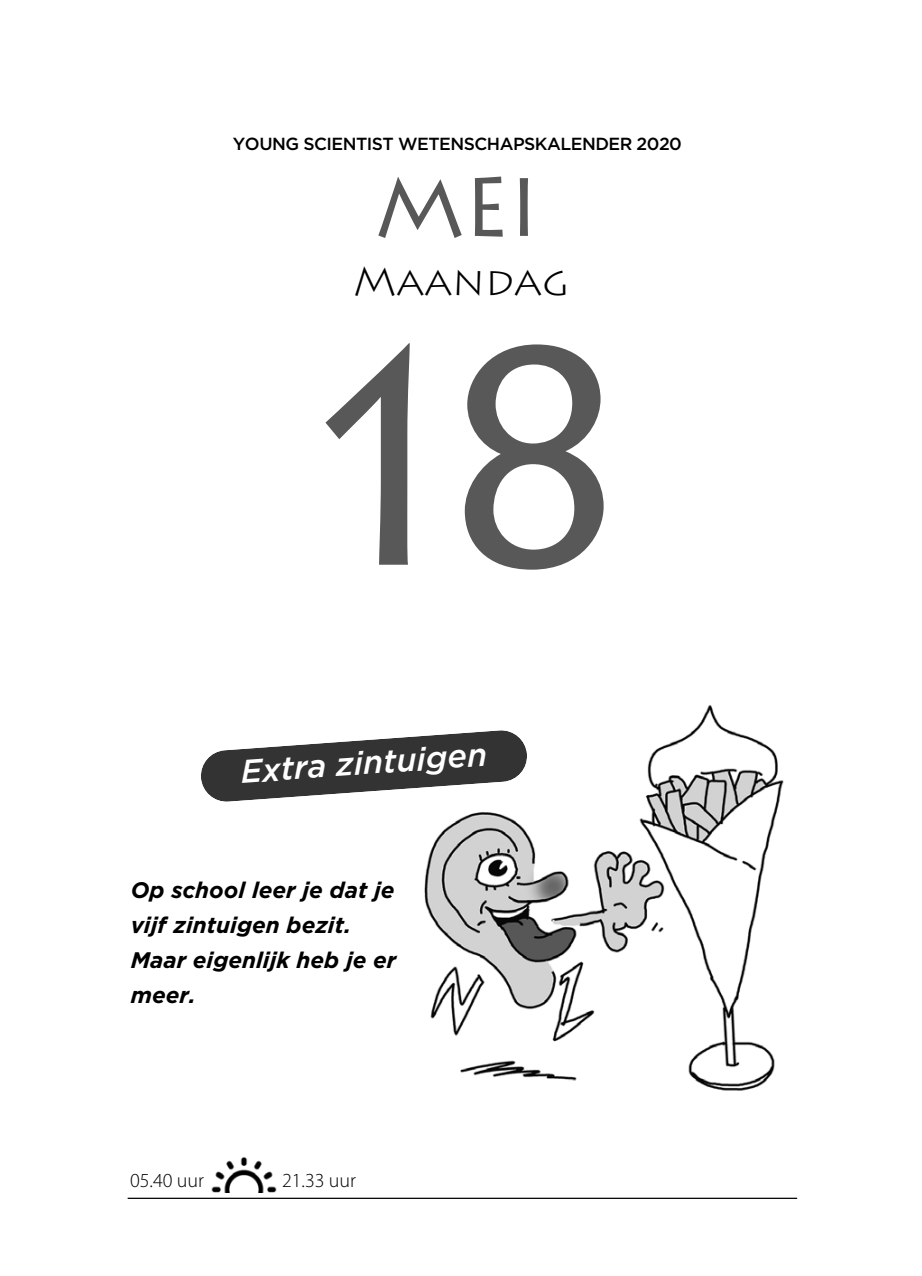
<style>
.page{position:relative;width:922px;height:1276px;background:#fff}
.page>*{position:absolute;margin:0;border:0;box-sizing:border-box;transform-origin:0 0}
.t1{font:307.5px "Lithos Pro";color:#585858}
.t2{font:82.5px "Lithos Pro";color:#585858}
.t3{font:300 40px "Lithos Pro";color:#000}
.t4{font:italic 500 32.5px "Gotham";color:#fff}
.t5{font:italic 700 22.5px/35px "Gotham";color:#000}
.t6{font:300 20px "Myriad Pro";color:#000}
.t7{font:500 17.5px "Gotham";letter-spacing:-.03em;color:#000}
</style>
<div class="page">
<img style="left:424px;top:705px;width:360px;height:386px">
<svg style="left:201px;top:727px;width:329px;height:78px"></svg>
<hr style="left:128px;top:1197px;width:669px;height:2px;background:#000">
<img style="left:211px;top:1157px;width:66px;height:35px">
<p class="t7" style="left:233px;top:134px;width:450px">YOUNG SCIENTIST WETENSCHAPSKALENDER 2020</p>
<h2 class="t2" style="left:375px;top:159px;width:167px">MEI</h2>
<h3 class="t3" style="left:353px;top:257px;width:217px">Maandag</h3>
<h1 class="t1" style="left:277px;top:279px;width:367px">18</h1>
<h3 class="t4" style="left:240px;top:759px;width:248px;rotate:-4deg">Extra zintuigen</h3>
<p class="t5" style="left:131px;top:874px;width:267px">Op school leer je dat je vijf zintuigen bezit.<br>Maar eigenlijk heb je er meer.</p>
<p class="t6" style="left:130px;top:1174px;width:75px">05.40 uur</p>
<p class="t6" style="left:282px;top:1174px;width:75px">21.33 uur</p>
</div>
